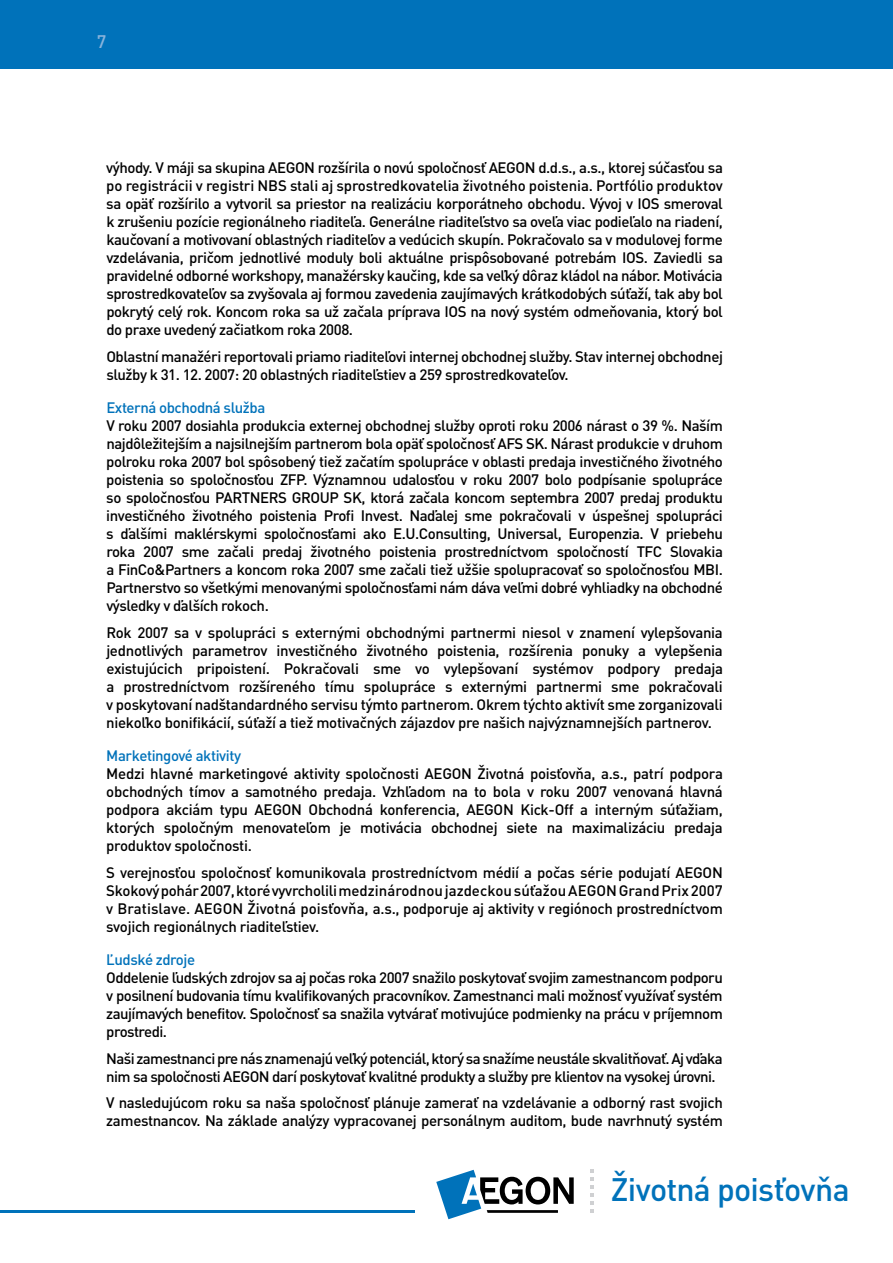
<style>
.page{position:relative;width:893px;height:1263px;background:#fff}
.page>*{position:absolute;margin:0;border:0;box-sizing:border-box;transform-origin:0 0}
.t1{font:500 32.1px "DIN Pro";letter-spacing:-.025em;color:#0072ba}
.t2{font:500 18px "DIN Pro";color:#89b3db}
.t3{font:500 15px/18px "DIN Pro";letter-spacing:-.03em;color:#000;text-align:justify}
.t4{font:500 15px "DIN Pro";letter-spacing:-.03em;color:#0072ba}
</style>
<div class="page">
<svg style="left:436px;top:1170px;width:138px;height:49px"></svg>
<svg style="left:590px;top:1169px;width:4px;height:44px"></svg>
<hr style="left:0;top:1210px;width:415px;height:3px;background:#0072ba">
<div style="left:0;top:0;width:893px;height:68px;background:#0072ba"></div>
<p class="t2" style="left:97px;top:29px;width:11px">7</p>
<p class="t3" style="left:106px;top:158px;width:618px">výhody. V máji sa skupina AEGON rozšírila o novú spoločnosť AEGON d.d.s., a.s., ktorej súčasťou sa po registrácii v registri NBS stali aj sprostredkovatelia životného poistenia. Portfólio produktov sa opäť rozšírilo a vytvoril sa priestor na realizáciu korporátneho obchodu. Vývoj v IOS smeroval k zrušeniu pozície regionálneho riaditeľa. Generálne riaditeľstvo sa oveľa viac podieľalo na riadení, kaučovaní a motivovaní oblastných riaditeľov a vedúcich skupín. Pokračovalo sa v modulovej forme vzdelávania, pričom jednotlivé moduly boli aktuálne prispôsobované potrebám IOS. Zaviedli sa pravidelné odborné workshopy, manažérsky kaučing, kde sa veľký dôraz kládol na nábor. Motivácia sprostredkovateľov sa zvyšovala aj formou zavedenia zaujímavých krátkodobých súťaží, tak aby bol pokrytý celý rok. Koncom roka sa už začala príprava IOS na nový systém odmeňovania, ktorý bol do praxe uvedený začiatkom roka 2008.</p>
<p class="t3" style="left:106px;top:347px;width:618px">Oblastní manažéri reportovali priamo riaditeľovi internej obchodnej služby. Stav internej obchodnej služby k 31. 12. 2007: 20 oblastných riaditeľstiev a 259 sprostredkovateľov.</p>
<p class="t4" style="left:106px;top:397px;width:160px">Externá obchodná služba</p>
<p class="t3" style="left:106px;top:416px;width:618px">V roku 2007 dosiahla produkcia externej obchodnej služby oproti roku 2006 nárast o 39 %. Naším najdôležitejším a najsilnejším partnerom bola opäť spoločnosť AFS SK. Nárast produkcie v druhom polroku roka 2007 bol spôsobený tiež začatím spolupráce v oblasti predaja investičného životného poistenia so spoločnosťou ZFP. Významnou udalosťou v roku 2007 bolo podpísanie spolupráce so spoločnosťou PARTNERS GROUP SK, ktorá začala koncom septembra 2007 predaj produktu investičného životného poistenia Profi Invest. Naďalej sme pokračovali v úspešnej spolupráci s ďalšími maklérskymi spoločnosťami ako E.U.Consulting, Universal, Europenzia. V priebehu roka 2007 sme začali predaj životného poistenia prostredníctvom spoločností TFC Slovakia a FinCo&amp;Partners a koncom roka 2007 sme začali tiež užšie spolupracovať so spoločnosťou MBI.<br>Partnerstvo so všetkými menovanými spoločnosťami nám dáva veľmi dobré vyhliadky na obchodné výsledky v ďalších rokoch.</p>
<p class="t3" style="left:106px;top:623px;width:618px">Rok 2007 sa v spolupráci s externými obchodnými partnermi niesol v znamení vylepšovania jednotlivých parametrov investičného životného poistenia, rozšírenia ponuky a vylepšenia existujúcich pripoistení. Pokračovali sme vo vylepšovaní systémov podpory predaja a prostredníctvom rozšíreného tímu spolupráce s externými partnermi sme pokračovali v poskytovaní nadštandardného servisu týmto partnerom. Okrem týchto aktivít sme zorganizovali niekoľko bonifikácií, súťaží a tiež motivačných zájazdov pre našich najvýznamnejších partnerov.</p>
<p class="t4" style="left:106px;top:745px;width:136px">Marketingové aktivity</p>
<p class="t3" style="left:106px;top:764px;width:618px">Medzi hlavné marketingové aktivity spoločnosti AEGON Životná poisťovňa, a.s., patrí podpora obchodných tímov a samotného predaja. Vzhľadom na to bola v roku 2007 venovaná hlavná podpora akciám typu AEGON Obchodná konferencia, AEGON Kick-Off a interným súťažiam, ktorých spoločným menovateľom je motivácia obchodnej siete na maximalizáciu predaja produktov spoločnosti.</p>
<p class="t3" style="left:106px;top:863px;width:618px">S verejnosťou spoločnosť komunikovala prostredníctvom médií a počas série podujatí AEGON Skokový pohár 2007, ktoré vyvrcholili medzinárodnou jazdeckou súťažou AEGON Grand Prix 2007 v Bratislave. AEGON Životná poisťovňa, a.s., podporuje aj aktivity v regiónoch prostredníctvom svojich regionálnych riaditeľstiev.</p>
<p class="t4" style="left:106px;top:949px;width:90px">Ľudské zdroje</p>
<p class="t3" style="left:106px;top:968px;width:618px">Oddelenie ľudských zdrojov sa aj počas roka 2007 snažilo poskytovať svojim zamestnancom podporu v posilnení budovania tímu kvalifikovaných pracovníkov. Zamestnanci mali možnosť využívať systém zaujímavých benefitov. Spoločnosť sa snažila vytvárať motivujúce podmienky na prácu v príjemnom prostredi.</p>
<p class="t3" style="left:106px;top:1049px;width:618px">Naši zamestnanci pre nás znamenajú veľký potenciál, ktorý sa snažíme neustále skvalitňovať. Aj vďaka nim sa spoločnosti AEGON darí poskytovať kvalitné produkty a služby pre klientov na vysokej úrovni.</p>
<p class="t3" style="left:106px;top:1093px;width:618px">V nasledujúcom roku sa naša spoločnosť plánuje zamerať na vzdelávanie a odborný rast svojich zamestnancov. Na základe analýzy vypracovanej personálnym auditom, bude navrhnutý systém</p>
<h1 class="t1" style="left:611px;top:1167px;width:241px">Životná poisťovňa</h1>
</div>
